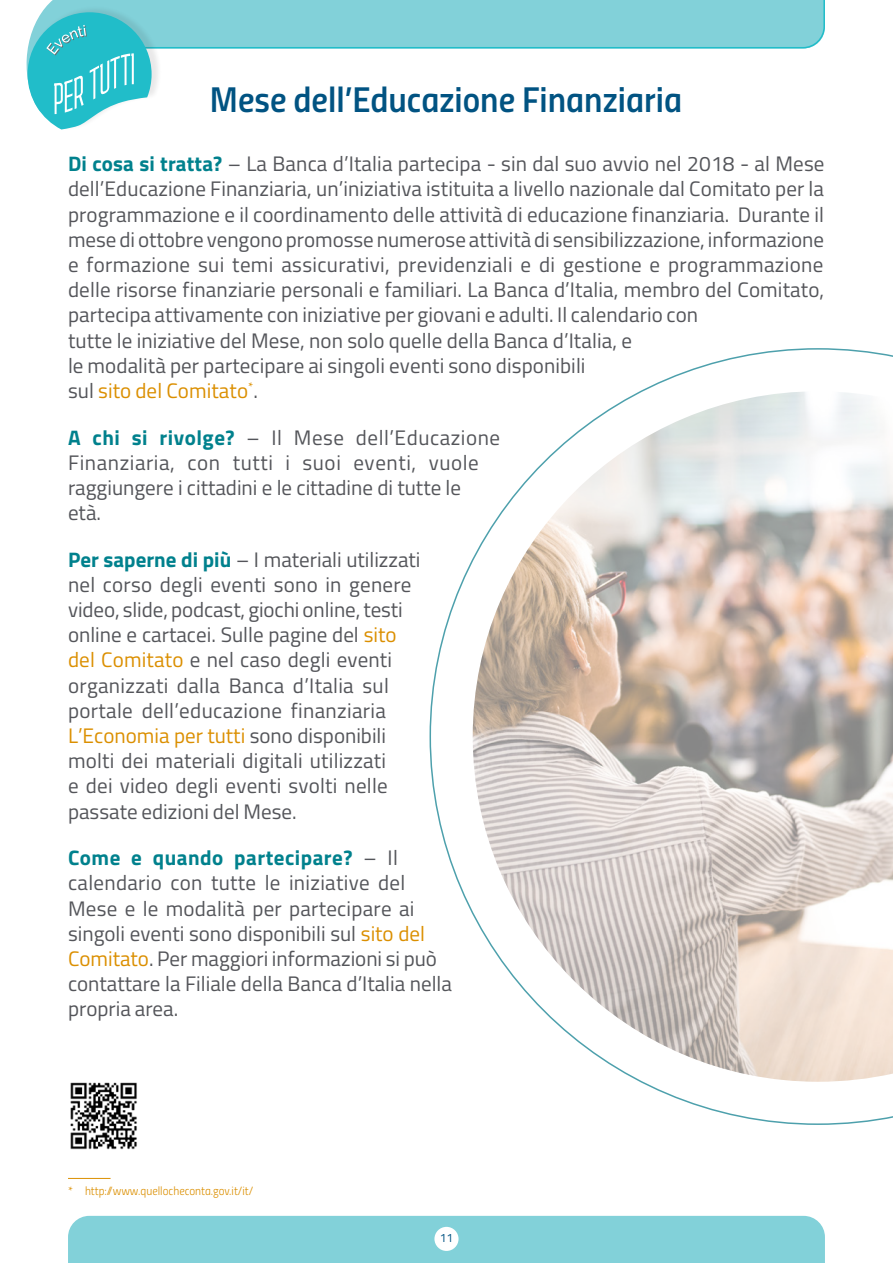
<style>
.page{position:relative;width:893px;height:1263px;background:#fff}
.page>*{position:absolute;margin:0;border:0;box-sizing:border-box;transform-origin:0 0}
.titolo{font:36px "Titillium Semibold Upright";color:#015382}
.paragrafo_testo{font:21px/25.2px "Titillium";letter-spacing:.005em;color:#54555a}
.paragrafo_testo-2{font:21px/25.2px "Titillium";letter-spacing:.025em;color:#54555a}
.nota_link{font:12px "Titillium Light Upright";color:#db8f00}
.t1{font:12px "Titillium Regular Upright";color:#015382}
.s1{font-weight:700;color:#00818d}
.s2{color:#db8f00}
</style>
<div class="page">
<div style="left:68px;top:1216px;width:757px;height:47px;background:#82d1d9"></div>
<div style="left:434px;top:1227px;width:25px;height:24px;background:#fff;border-radius:50%"></div>
<hr style="left:68px;top:1178px;width:43px;height:1px;background:#db8f00">
<svg style="left:429px;top:348px;width:464px;height:777px"></svg>
<img style="left:473px;top:391px;width:420px;height:691px">
<img style="left:70px;top:1082px;width:67px;height:68px">
<svg style="left:26px;top:0;width:799px;height:129px"></svg>
<p class="titolo" style="left:210px;top:72px;width:474px">Mese dell’Educazione Finanziaria</p>
<p class="paragrafo_testo" style="left:68px;top:150px;width:758px"><span class="s1">Di cosa si tratta?</span> – La Banca d’Italia partecipa - sin dal suo avvio nel 2018 - al Mese dell’Educazione Finanziaria, un’iniziativa istituita a livello nazionale dal Comitato per la programmazione e il coordinamento delle attività di educazione finanziaria. Durante il mese di ottobre vengono promosse numerose attività di sensibilizzazione, informazione e formazione sui temi assicurativi, previdenziali e di gestione e programmazione delle risorse finanziarie personali e familiari. La Banca d’Italia, membro del Comitato, partecipa attivamente con iniziative per giovani e adulti. Il calendario con<br>tutte le iniziative del Mese, non solo quelle della Banca d’Italia, e<br>le modalità per partecipare ai singoli eventi sono disponibili<br>sul <span class="s2">sito del Comitato</span><sup>*</sup>.</p>
<p class="paragrafo_testo-2" style="left:68px;top:424px;width:434px"><span class="s1">A chi si rivolge?</span> – Il Mese dell’Educazione Finanziaria, con tutti i suoi eventi, vuole raggiungere i cittadini e le cittadine di tutte le<br>età.</p>
<p class="paragrafo_testo" style="left:68px;top:546px;width:354px"><span class="s1">Per saperne di più</span> – I materiali utilizzati nel corso degli eventi sono in genere video, slide, podcast, giochi online, testi online e cartacei. Sulle pagine del <span class="s2">sito del Comitato</span> e nel caso degli eventi organizzati dalla Banca d’Italia sul portale dell’educazione finanziaria <span class="s2">L’Economia per tutti</span> sono disponibili molti dei materiali digitali utilizzati<br>e dei video degli eventi svolti nelle passate edizioni del Mese.</p>
<p class="paragrafo_testo" style="left:68px;top:844px;width:385px"><span class="s1">Come e quando partecipare?</span> – Il calendario con tutte le iniziative del Mese e le modalità per partecipare ai singoli eventi sono disponibili sul <span class="s2">sito del Comitato</span>. Per maggiori informazioni si può contattare la Filiale della Banca d’Italia nella propria area.</p>
<p class="nota_link" style="left:68px;top:1182px;width:187px">* http://www.quellocheconta.gov.it/it/</p>
<p class="t1" style="left:440px;top:1229px;width:15px">11</p>
</div>
